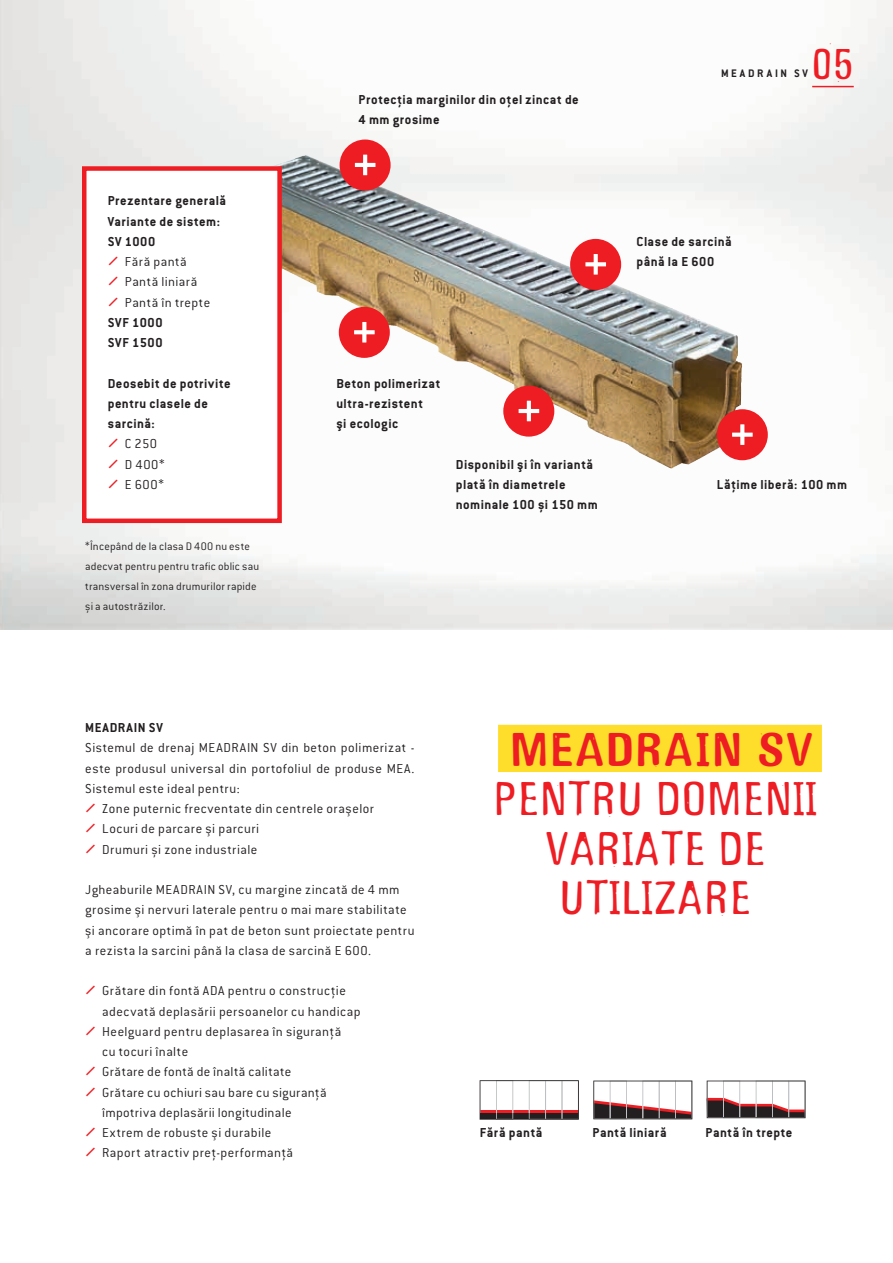
<style>
.page{position:relative;width:893px;height:1263px;background:#fff}
.page>*{position:absolute;margin:0;border:0;box-sizing:border-box;transform-origin:0 0}
.t1{font:49.5px/49.5px "Gagamond";letter-spacing:.05em;color:#ee1d23;text-align:center}
.t2{font:700 49.5px "Gagamond";letter-spacing:.055em;color:#ee1d23}
.t3{font:45px "Gagamond";color:#ee1d23}
.t4{font:300 14.25px/20.2px "Conduit ITC Pro";letter-spacing:.03em;color:#231f20}
.t5{font:700 14.25px/20.2px "Conduit ITC Pro";letter-spacing:.03em;color:#231f20}
.t6{font:700 14.25px "Conduit ITC Pro";letter-spacing:.06em;color:#231f20}
.t7{font:300 12px/20.2px "Conduit ITC Pro";letter-spacing:.015em;color:#231f20}
.t8{font:700 12px "Conduit ITC Pro";letter-spacing:.24em;color:#231f20}
</style>
<div class="page">
<img style="left:0;top:0;width:893px;height:629px">
<hr style="left:812px;top:86px;width:42px;height:1px;background:#ee1d23">
<div style="left:498px;top:725px;width:324px;height:47px;background:#ffdd2b"></div>
<svg style="left:480px;top:1080px;width:99px;height:40px"></svg>
<svg style="left:593px;top:1080px;width:99px;height:39px"></svg>
<svg style="left:707px;top:1080px;width:98px;height:38px"></svg>
<img style="left:250px;top:156px;width:55px;height:120px">
<div style="left:570px;top:239px;width:51px;height:51px;background:#ee1d23;border-radius:50%"></div>
<svg style="left:585px;top:254px;width:21px;height:21px"></svg>
<div style="left:503px;top:386px;width:51px;height:51px;background:#ee1d23;border-radius:50%"></div>
<svg style="left:519px;top:401px;width:20px;height:20px"></svg>
<div style="left:717px;top:409px;width:51px;height:51px;background:#ee1d23;border-radius:50%"></div>
<svg style="left:732px;top:424px;width:21px;height:21px"></svg>
<div style="left:340px;top:140px;width:51px;height:51px;background:#ee1d23;border-radius:50%"></div>
<svg style="left:355px;top:155px;width:20px;height:20px"></svg>
<div style="left:84px;top:169px;width:196px;height:352px;background:#fff"></div>
<div style="left:82px;top:166px;width:200px;height:357px;border:4px solid #ee1d23"></div>
<div style="left:339px;top:307px;width:51px;height:51px;background:#ee1d23;border-radius:50%"></div>
<svg style="left:354px;top:322px;width:21px;height:21px"></svg>
<p class="t5" style="left:108px;top:191px;width:120px">Prezentare generală<br>Variante de sistem:<br>SV 1000</p>
<p class="t4" style="left:125px;top:252px;width:87px">Fără pantă<br>Pantă liniară<br>Pantă în trepte</p>
<p class="t5" style="left:108px;top:312px;width:56px">SVF 1000<br>SVF 1500</p>
<p class="t5" style="left:108px;top:373px;width:124px">Deosebit de potrivite pentru clasele de sarcină:</p>
<p class="t4" style="left:125px;top:434px;width:41px">C 250<br>D 400*<br>E 600*</p>
<p class="t7" style="left:85px;top:536px;width:175px">*Începând de la clasa D 400 nu este adecvat pentru pentru trafic oblic sau transversal în zona drumurilor rapide și a autostrăzilor.</p>
<p class="t5" style="left:359px;top:89px;width:222px">Protecţia marginilor din oţel zincat de<br>4 mm grosime</p>
<h2 class="t3" style="left:812px;top:41px;width:43px">05</h2>
<p class="t8" style="left:721px;top:66px;width:88px">MEADRAIN SV</p>
<p class="t5" style="left:636px;top:231px;width:97px">Clase de sarcină până la E 600</p>
<p class="t5" style="left:336px;top:373px;width:106px">Beton polimerizat ultra-rezistent<br>şi ecologic</p>
<p class="t5" style="left:456px;top:454px;width:143px">Disponibil şi în variantă plată în diametrele nominale 100 și 150 mm</p>
<p class="t5" style="left:717px;top:474px;width:132px">Lăţime liberă: 100 mm</p>
<p class="t6" style="left:85px;top:719px;width:79px">MEADRAIN SV</p>
<p class="t4" style="left:85px;top:738px;width:331px">Sistemul de drenaj MEADRAIN SV din beton polimerizat -</p>
<p class="t4" style="left:85px;top:758px;width:331px">este produsul universal din portofoliul de produse MEA.</p>
<p class="t4" style="left:85px;top:778px;width:156px">Sistemul este ideal pentru:</p>
<p class="t4" style="left:102px;top:798px;width:273px">Zone puternic frecventate din centrele oraşelor</p>
<p class="t4" style="left:102px;top:819px;width:158px">Locuri de parcare şi parcuri</p>
<p class="t4" style="left:102px;top:839px;width:157px">Drumuri și zone industriale</p>
<p class="t4" style="left:85px;top:879px;width:331px">Jgheaburile MEADRAIN SV, cu margine zincată de 4 mm grosime şi nervuri laterale pentru o mai mare stabilitate şi ancorare optimă în pat de beton sunt proiectate pentru a rezista la sarcini până la clasa de sarcină E 600.</p>
<p class="t4" style="left:102px;top:981px;width:260px">Grătare din fontă ADA pentru o construcţie adecvată deplasării persoanelor cu handicap Heelguard pentru deplasarea în siguranţă<br>cu tocuri înalte<br>Grătare de fontă de înaltă calitate<br>Grătare cu ochiuri sau bare cu siguranţă împotriva deplasării longitudinale<br>Extrem de robuste şi durabile<br>Raport atractiv preţ-performanţă</p>
<h1 class="t2" style="left:512px;top:723px;width:302px">MEADRAIN SV</h1>
<h1 class="t1" style="left:495px;top:774px;width:323px">PENTRU DOMENII<br>VARIATE DE<br>UTILIZARE</h1>
<p class="t5" style="left:480px;top:1122px;width:64px">Fără pantă</p>
<p class="t5" style="left:592px;top:1122px;width:76px">Pantă liniară</p>
<p class="t5" style="left:705px;top:1122px;width:88px">Pantă în trepte</p>
</div>
